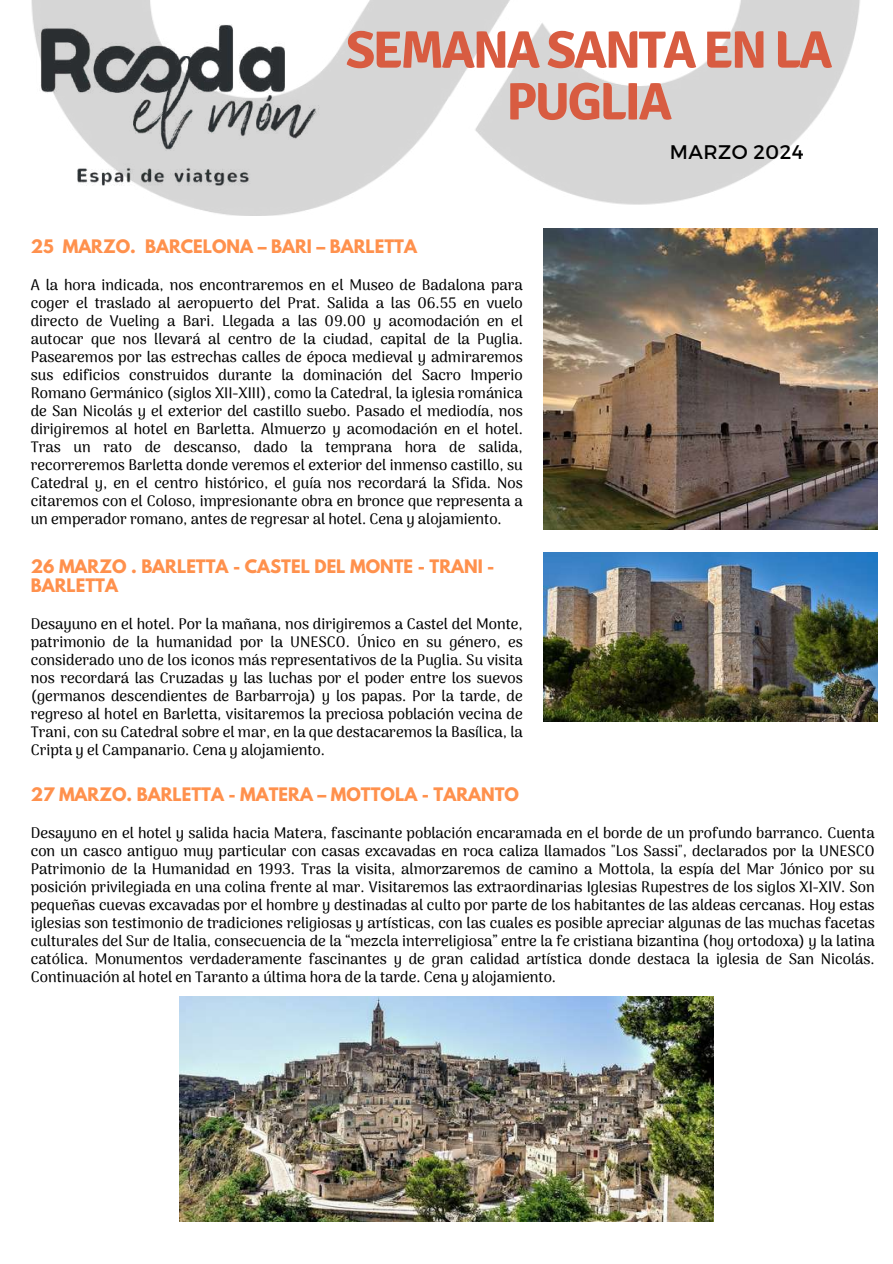
<style>
.page{position:relative;width:893px;height:1264px;background:#fff}
.page>*{position:absolute;margin:0;border:0;box-sizing:border-box;transform-origin:0 0}
.t1{font:700 52.5px/51.8px "Signika";letter-spacing:-.045em;color:#d85c41;text-align:center}
.t2{font:19.65px "Montserrat";letter-spacing:.025em;color:#000}
.t3{font:700 16.5px/19.2px "League Spartan";color:#ff914d}
.t4{font:500 15px/18px "Arima Madurai";color:#000;text-align:justify}
</style>
<div class="page">
<img style="left:31px;top:0;width:829px;height:215px">
<img style="left:31px;top:19px;width:301px;height:171px">
<img style="left:544px;top:228px;width:333px;height:302px">
<img style="left:544px;top:552px;width:333px;height:170px">
<img style="left:179px;top:996px;width:534px;height:225px">
<h1 class="t1" style="left:346px;top:25px;width:488px">SEMANA SANTA EN LA<br>PUGLIA</h1>
<h2 class="t2" style="left:669px;top:139px;width:135px">MARZO 2024</h2>
<p class="t3" style="left:31px;top:238px;width:388px">25 MARZO. BARCELONA – BARI – BARLETTA</p>
<p class="t4" style="left:31px;top:275px;width:493px">A la hora indicada, nos encontraremos en el Museo de Badalona para coger el traslado al aeropuerto del Prat. Salida a las 06.55 en vuelo directo de Vueling a Bari. Llegada a las 09.00 y acomodación en el autocar que nos llevará al centro de la ciudad, capital de la Puglia.<br>Pasearemos por las estrechas calles de época medieval y admiraremos sus edificios construidos durante la dominación del Sacro Imperio Romano Germánico (siglos XII-XIII), como la Catedral, la iglesia románica de San Nicolás y el exterior del castillo suebo. Pasado el mediodía, nos dirigiremos al hotel en Barletta. Almuerzo y acomodación en el hotel.<br>Tras un rato de descanso, dado la temprana hora de salida, recorreremos Barletta donde veremos el exterior del inmenso castillo, su Catedral y, en el centro histórico, el guía nos recordará la Sfida. Nos citaremos con el Coloso, impresionante obra en bronce que representa a un emperador romano, antes de regresar al hotel. Cena y alojamiento.</p>
<p class="t3" style="left:31px;top:559px;width:465px">26 MARZO . BARLETTA - CASTEL DEL MONTE - TRANI -<br>BARLETTA</p>
<p class="t4" style="left:31px;top:615px;width:493px">Desayuno en el hotel. Por la mañana, nos dirigiremos a Castel del Monte, patrimonio de la humanidad por la UNESCO. Único en su género, es considerado uno de los iconos más representativos de la Puglia. Su visita nos recordará las Cruzadas y las luchas por el poder entre los suevos (germanos descendientes de Barbarroja) y los papas. Por la tarde, de regreso al hotel en Barletta, visitaremos la preciosa población vecina de Trani, con su Catedral sobre el mar, en la que destacaremos la Basílica, la Cripta y el Campanario. Cena y alojamiento.</p>
<p class="t3" style="left:31px;top:787px;width:489px">27 MARZO. BARLETTA - MATERA – MOTTOLA - TARANTO</p>
<p class="t4" style="left:31px;top:823px;width:845px">Desayuno en el hotel y salida hacia Matera, fascinante población encaramada en el borde de un profundo barranco. Cuenta con un casco antiguo muy particular con casas excavadas en roca caliza llamados "Los Sassi", declarados por la UNESCO Patrimonio de la Humanidad en 1993. Tras la visita, almorzaremos de camino a Mottola, la espía del Mar Jónico por su posición privilegiada en una colina frente al mar. Visitaremos las extraordinarias Iglesias Rupestres de los siglos XI-XIV. Son pequeñas cuevas excavadas por el hombre y destinadas al culto por parte de los habitantes de las aldeas cercanas. Hoy estas iglesias son testimonio de tradiciones religiosas y artísticas, con las cuales es posible apreciar algunas de las muchas facetas culturales del Sur de Italia, consecuencia de la “mezcla interreligiosa” entre la fe cristiana bizantina (hoy ortodoxa) y la latina católica. Monumentos verdaderamente fascinantes y de gran calidad artística donde destaca la iglesia de San Nicolás.<br>Continuación al hotel en Taranto a última hora de la tarde. Cena y alojamiento.</p>
</div>
